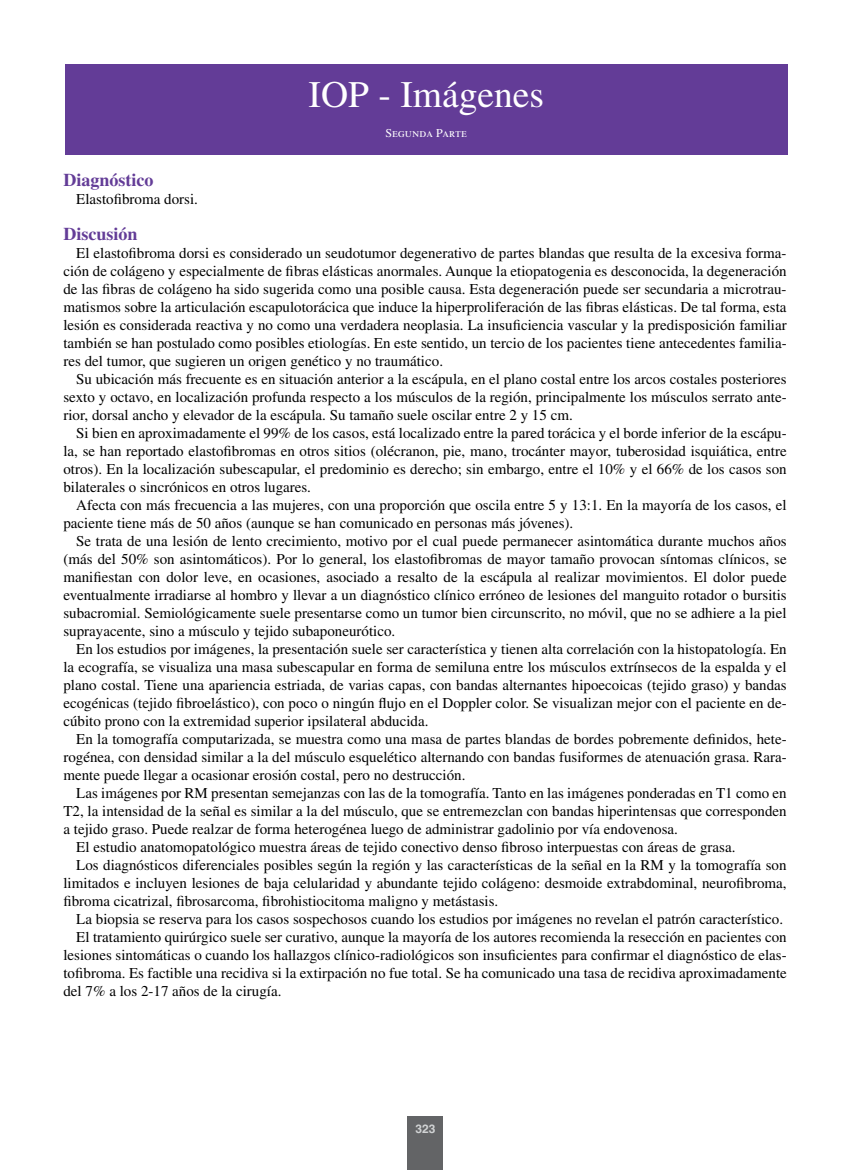
<style>
.page{position:relative;width:851px;height:1170px;background:#fff}
.page>*{position:absolute;margin:0;border:0;box-sizing:border-box;transform-origin:0 0}
.t1{font:37.5px "Times LT Std";color:#fff}
.t2{font:700 18px "Times LT Std";color:#633c97}
.t3{font:15px/18px "Times LT Std";color:#000;text-align:justify}
.t4{font:12px "Times LT Std";color:#fff}
.t5{font:700 12px "Helvetica LT Std";color:#d1d3d4}
</style>
<div class="page">
<div style="left:407px;top:1116px;width:36px;height:53px;background:#636466"></div>
<div style="left:65px;top:64px;width:722px;height:90px;background:#633c97"></div>
<h1 class="t1" style="left:308px;top:74px;width:237px">IOP - Imágenes</h1>
<p class="t4" style="left:385px;top:126px;width:83px">Segunda Parte</p>
<p class="t2" style="left:63px;top:169px;width:91px">Diagnóstico</p>
<p class="t3" style="left:76px;top:189px;width:123px">Elastofibroma dorsi.</p>
<p class="t2" style="left:63px;top:223px;width:76px">Discusión</p>
<p class="t3" style="left:63px;top:243px;width:724px;text-indent:13px">El elastofibroma dorsi es considerado un seudotumor degenerativo de partes blandas que resulta de la excesiva forma&shy;ción de colágeno y especialmente de fibras elásticas anormales. Aunque la etiopatogenia es desconocida, la degeneración de las fibras de colágeno ha sido sugerida como una posible causa. Esta degeneración puede ser secundaria a microtrau&shy;matismos sobre la articulación escapulotorácica que induce la hiperproliferación de las fibras elásticas. De tal forma, esta lesión es considerada reactiva y no como una verdadera neoplasia. La insuficiencia vascular y la predisposición familiar también se han postulado como posibles etiologías. En este sentido, un tercio de los pacientes tiene antecedentes familia&shy;res del tumor, que sugieren un origen genético y no traumático.</p>
<p class="t3" style="left:63px;top:369px;width:724px;text-indent:13px">Su ubicación más frecuente es en situación anterior a la escápula, en el plano costal entre los arcos costales posteriores sexto y octavo, en localización profunda respecto a los músculos de la región, principalmente los músculos serrato ante&shy;rior, dorsal ancho y elevador de la escápula. Su tamaño suele oscilar entre 2 y 15 cm.</p>
<p class="t3" style="left:63px;top:423px;width:724px;text-indent:13px">Si bien en aproximadamente el 99% de los casos, está localizado entre la pared torácica y el borde inferior de la escápu&shy;la, se han reportado elastofibromas en otros sitios (olécranon, pie, mano, trocánter mayor, tuberosidad isquiática, entre otros). En la localización subescapular, el predominio es derecho; sin embargo, entre el 10% y el 66% de los casos son bilaterales o sincrónicos en otros lugares.</p>
<p class="t3" style="left:63px;top:495px;width:724px;text-indent:13px">Afecta con más frecuencia a las mujeres, con una proporción que oscila entre 5 y 13:1. En la mayoría de los casos, el paciente tiene más de 50 años (aunque se han comunicado en personas más jóvenes).</p>
<p class="t3" style="left:63px;top:531px;width:724px;text-indent:13px">Se trata de una lesión de lento crecimiento, motivo por el cual puede permanecer asintomática durante muchos años (más del 50% son asintomáticos). Por lo general, los elastofibromas de mayor tamaño provocan síntomas clínicos, se manifiestan con dolor leve, en ocasiones, asociado a resalto de la escápula al realizar movimientos. El dolor puede eventualmente irradiarse al hombro y llevar a un diagnóstico clínico erróneo de lesiones del manguito rotador o bursitis subacromial. Semiológicamente suele presentarse como un tumor bien circunscrito, no móvil, que no se adhiere a la piel suprayacente, sino a músculo y tejido subaponeurótico.</p>
<p class="t3" style="left:63px;top:639px;width:724px;text-indent:13px">En los estudios por imágenes, la presentación suele ser característica y tienen alta correlación con la histopatología. En la ecografía, se visualiza una masa subescapular en forma de semiluna entre los músculos extrínsecos de la espalda y el plano costal. Tiene una apariencia estriada, de varias capas, con bandas alternantes hipoecoicas (tejido graso) y bandas ecogénicas (tejido fibroelástico), con poco o ningún flujo en el Doppler color. Se visualizan mejor con el paciente en de&shy;cúbito prono con la extremidad superior ipsilateral abducida.</p>
<p class="t3" style="left:63px;top:729px;width:724px;text-indent:13px">En la tomografía computarizada, se muestra como una masa de partes blandas de bordes pobremente definidos, hete&shy;rogénea, con densidad similar a la del músculo esquelético alternando con bandas fusiformes de atenuación grasa. Rara&shy;mente puede llegar a ocasionar erosión costal, pero no destrucción.</p>
<p class="t3" style="left:76px;top:783px;width:712px">Las imágenes por RM presentan semejanzas con las de la tomografía. Tanto en las imágenes ponderadas en T1 como en</p>
<p class="t3" style="left:63px;top:801px;width:724px">T2, la intensidad de la señal es similar a la del músculo, que se entremezclan con bandas hiperintensas que corresponden</p>
<p class="t3" style="left:63px;top:819px;width:616px">a tejido graso. Puede realzar de forma heterogénea luego de administrar gadolinio por vía endovenosa.</p>
<p class="t3" style="left:76px;top:837px;width:660px">El estudio anatomopatológico muestra áreas de tejido conectivo denso fibroso interpuestas con áreas de grasa.</p>
<p class="t3" style="left:76px;top:855px;width:711px">Los diagnósticos diferenciales posibles según la región y las características de la señal en la RM y la tomografía son</p>
<p class="t3" style="left:63px;top:873px;width:724px">limitados e incluyen lesiones de baja celularidad y abundante tejido colágeno: desmoide extrabdominal, neurofibroma,</p>
<p class="t3" style="left:63px;top:891px;width:436px">fibroma cicatrizal, fibrosarcoma, fibrohistiocitoma maligno y metástasis.</p>
<p class="t3" style="left:76px;top:909px;width:708px">La biopsia se reserva para los casos sospechosos cuando los estudios por imágenes no revelan el patrón característico.</p>
<p class="t3" style="left:76px;top:927px;width:711px">El tratamiento quirúrgico suele ser curativo, aunque la mayoría de los autores recomienda la resección en pacientes con</p>
<p class="t3" style="left:63px;top:945px;width:724px">lesiones sintomáticas o cuando los hallazgos clínico-radiológicos son insuficientes para confirmar el diagnóstico de elas-</p>
<p class="t3" style="left:63px;top:963px;width:724px">tofibroma. Es factible una recidiva si la extirpación no fue total. Se ha comunicado una tasa de recidiva aproximadamente</p>
<p class="t3" style="left:63px;top:981px;width:219px">del 7% a los 2-17 años de la cirugía.</p>
<p class="t5" style="left:415px;top:1121px;width:22px">323</p>
</div>
